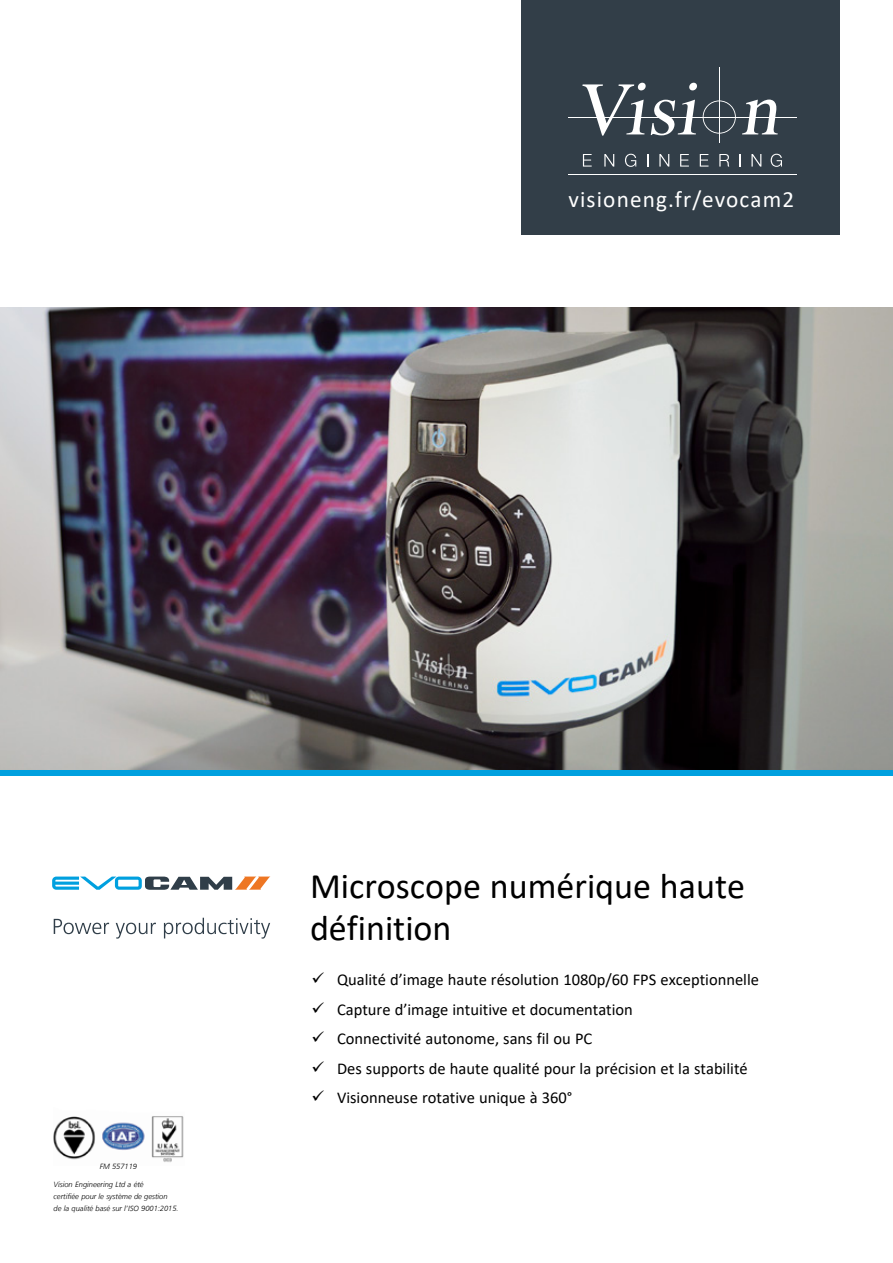
<style>
.page{position:relative;width:893px;height:1263px;background:#fff}
.page>*{position:absolute;margin:0;border:0;box-sizing:border-box;transform-origin:0 0}
.t1{font:36px/42px "Calibri";color:#000}
.t2{font:300 25.5px "Frutiger LT";color:#fff}
.t3{font:23.25px "Calibri";letter-spacing:.05em;color:#fff}
.t4{font:16.5px/29.5px "Calibri";color:#000}
.t5{font:italic 300 7.5px/12px "Frutiger LT";color:#000}
</style>
<div class="page">
<img style="left:54px;top:1116px;width:130px;height:46px">
<div style="left:0;top:769px;width:893px;height:7px;background:#00a0df"></div>
<div style="left:521px;top:0;width:319px;height:235px;background:#323e48"></div>
<hr style="left:568px;top:174px;width:229px;height:1px;background:#fff">
<hr style="left:568px;top:117px;width:229px;height:1px;background:#fff">
<svg style="left:582px;top:82px;width:200px;height:85px"></svg>
<hr style="left:719px;top:67px;width:1px;height:75px;background:#fff">
<svg style="left:54px;top:919px;width:55px;height:15px"></svg>
<svg style="left:116px;top:923px;width:40px;height:15px"></svg>
<svg style="left:164px;top:918px;width:106px;height:20px"></svg>
<svg style="left:52px;top:876px;width:218px;height:14px"></svg>
<img style="left:0;top:308px;width:893px;height:461px">
<h2 class="t2" style="left:568px;top:174px;width:213px">visioneng.it/lynxevo</h2>
<h3 class="t3" style="left:568px;top:183px;width:227px">visioneng.fr/evocam2</h3>
<p class="t5" style="left:100px;top:1160px;width:39px">FM 557119</p>
<p class="t5" style="left:54px;top:1179px;width:127px">Vision Engineering Ltd a été<br>certifiée pour le système de gestion<br>de la qualité basé sur l’ISO 9001:2015.</p>
<h1 class="t1" style="left:310px;top:864px;width:436px">Microscope numérique haute définition</h1>
<p class="t4" style="left:337px;top:965px;width:423px">Qualité d’image haute résolution 1080p/60 FPS exceptionnelle Capture d’image intuitive et documentation<br>Connectivité autonome, sans fil ou PC<br>Des supports de haute qualité pour la précision et la stabilité Visionneuse rotative unique à 360°</p>
</div>
